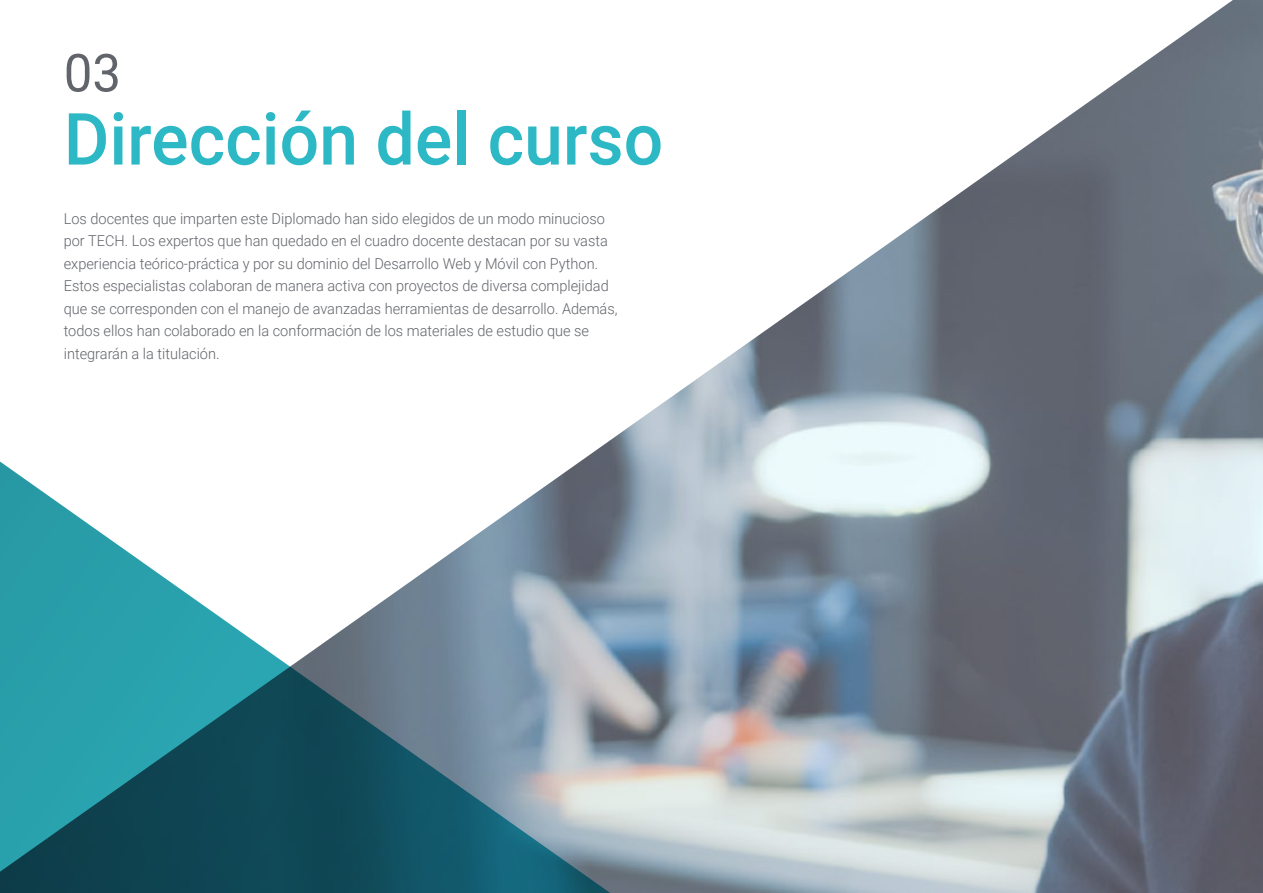
<style>
.page{position:relative;width:1263px;height:893px;background:#fff}
.page>*{position:absolute;margin:0;border:0;box-sizing:border-box;transform-origin:0 0}
.t1{font:500 72px "Roboto";color:#2db8c5}
.t2{font:52.5px "Roboto";color:#61646a}
.t3{font:300 15px/22.5px "Roboto";color:#61646a}
</style>
<div class="page">
<img style="left:602px;top:0;width:661px;height:893px">
<svg style="left:0;top:446px;width:640px;height:447px"></svg>
<h2 class="t2" style="left:64px;top:36px;width:59px">03</h2>
<h1 class="t1" style="left:64px;top:89px;width:601px">Dirección del curso</h1>
<p class="t3" style="left:64px;top:207px;width:555px">Los docentes que imparten este Diplomado han sido elegidos de un modo minucioso por TECH. Los expertos que han quedado en el cuadro docente destacan por su vasta experiencia teórico-práctica y por su dominio del Desarrollo Web y Móvil con Python.<br>Estos especialistas colaboran de manera activa con proyectos de diversa complejidad que se corresponden con el manejo de avanzadas herramientas de desarrollo. Además, todos ellos han colaborado en la conformación de los materiales de estudio que se integrarán a la titulación.</p>
</div>
